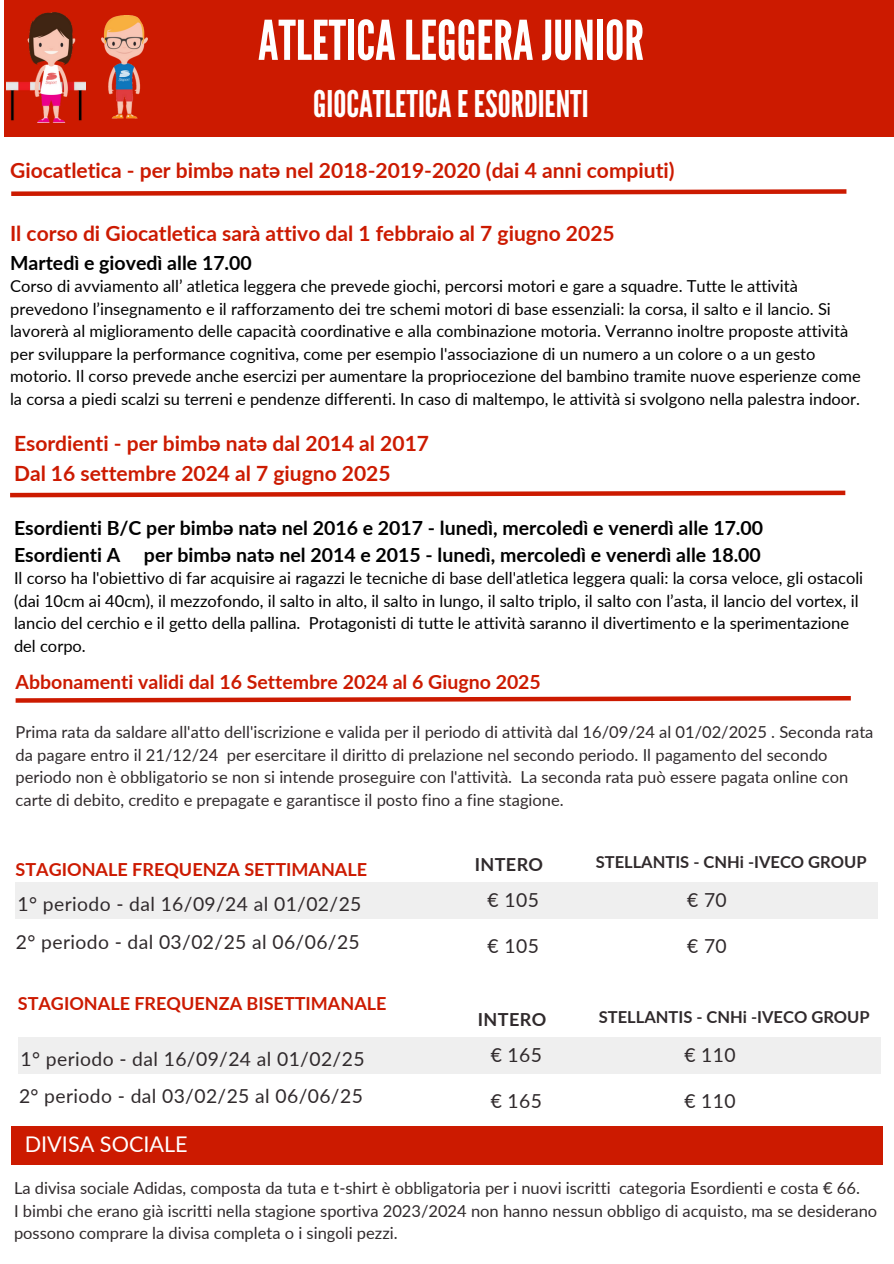
<style>
.page{position:relative;width:894px;height:1264px;background:#fff}
.page>*{position:absolute;margin:0;border:0;box-sizing:border-box;transform-origin:0 0}
.t1{font:54.6px "League Gothic";color:#fff}
.t2{font:36.6px "League Gothic";color:#fff}
.t3{font:21.6px "Lato";color:#fff}
.t4{font:700 21px/29.2px "Lato";color:#cc1a00}
.t5{font:700 19.5px "Lato";color:#000}
.t6{font:700 19.5px "Lato";color:#cc1a00}
.t7{font:19.35px "Lato";letter-spacing:.02em;color:#302a2c}
.t8{font:700 18px "Lato";color:#cc1a00}
.t9{font:700 18px "Lato";letter-spacing:.02em;color:#302a2c}
.t10{font:16.5px/22.5px "Lato";color:#000}
.t11{font:16.5px/22.5px "Lato";color:#302a2c}
.t12{font:700 16.5px "Lato";color:#302a2c}
</style>
<div class="page">
<div style="left:4px;top:0;width:889px;height:137px;background:#cc1a00"></div>
<img style="left:6px;top:12px;width:79px;height:110px">
<img style="left:101px;top:15px;width:46px;height:103px">
<div style="left:15px;top:882px;width:862px;height:36px;background:#efefef"></div>
<div style="left:19px;top:1037px;width:861px;height:36px;background:#efefef"></div>
<div style="left:11px;top:1126px;width:871px;height:39px;background:#cc1a00"></div>
<svg style="left:15px;top:696px;width:836px;height:7px"></svg>
<svg style="left:11px;top:189px;width:836px;height:7px"></svg>
<svg style="left:10px;top:490px;width:836px;height:8px"></svg>
<h1 class="t1" style="left:258px;top:9px;width:387px">ATLETICALEGGERAJUNIOR</h1>
<h1 class="t2" style="left:313px;top:83px;width:277px">GIOCATLETICAE ESORDIENTI</h1>
<h3 class="t4" style="left:10px;top:156px;width:665px">Giocatletica - per bimbə natə nel 2018-2019-2020 (dai 4 anni compiuti)</h3>
<p class="t4" style="left:10px;top:219px;width:606px">Il corso di Giocatletica sarà attivo dal 1 febbraio al 7 giugno 2025</p>
<p class="t5" style="left:10px;top:250px;width:243px">Martedì e giovedì alle 17.00</p>
<p class="t10" style="left:10px;top:274px;width:852px">Corso di avviamento all’ atletica leggera che prevede giochi, percorsi motori e gare a squadre. Tutte le attività prevedono l’insegnamento e il rafforzamento dei tre schemi motori di base essenziali: la corsa, il salto e il lancio. Si lavorerà al miglioramento delle capacità coordinative e alla combinazione motoria. Verranno inoltre proposte attività per sviluppare la performance cognitiva, come per esempio l'associazione di un numero a un colore o a un gesto motorio. Il corso prevede anche esercizi per aumentare la propriocezione del bambino tramite nuove esperienze come la corsa a piedi scalzi su terreni e pendenze differenti. In caso di maltempo, le attività si svolgono nella palestra indoor.</p>
<p class="t4" style="left:14px;top:429px;width:416px">Esordienti - per bimbə natə dal 2014 al 2017<br>Dal 16 settembre 2024 al 7 giugno 2025</p>
<p class="t5" style="left:14px;top:515px;width:750px">Esordienti B/C per bimbə natə nel 2016 e 2017 - lunedì, mercoledì e venerdì alle 17.00</p>
<h3 class="t5" style="left:14px;top:542px;width:748px">Esordienti A per bimbə natə nel 2014 e 2015 - lunedì, mercoledì e venerdì alle 18.00</h3>
<p class="t10" style="left:14px;top:566px;width:850px">Il corso ha l'obiettivo di far acquisire ai ragazzi le tecniche di base dell'atletica leggera quali: la corsa veloce, gli ostacoli (dai 10cm ai 40cm), il mezzofondo, il salto in alto, il salto in lungo, il salto triplo, il salto con l’asta, il lancio del vortex, il lancio del cerchio e il getto della pallina. Protagonisti di tutte le attività saranno il divertimento e la sperimentazione del corpo.</p>
<h3 class="t6" style="left:16px;top:669px;width:526px">Abbonamenti validi dal 16 Settembre 2024 al 6 Giugno 2025</h3>
<p class="t11" style="left:16px;top:720px;width:859px">Prima rata da saldare all'atto dell'iscrizione e valida per il periodo di attività dal 16/09/24 al 01/02/2025 . Seconda rata da pagare entro il 21/12/24 per esercitare il diritto di prelazione nel secondo periodo. Il pagamento del secondo periodo non è obbligatorio se non si intende proseguire con l'attività. La seconda rata può essere pagata online con carte di debito, credito e prepagate e garantisce il posto fino a fine stagione.</p>
<h5 class="t9" style="left:474px;top:853px;width:70px">INTERO</h5>
<h4 class="t8" style="left:16px;top:858px;width:353px">STAGIONALE FREQUENZA SETTIMANALE</h4>
<h6 class="t7" style="left:18px;top:892px;width:345px">1° periodo - dal 16/09/24 al 01/02/25</h6>
<h5 class="t7" style="left:487px;top:887px;width:53px">€ 105</h5>
<h5 class="t7" style="left:487px;top:934px;width:53px">€ 105</h5>
<h5 class="t7" style="left:16px;top:929px;width:345px">2° periodo - dal 03/02/25 al 06/06/25</h5>
<h4 class="t8" style="left:18px;top:992px;width:370px">STAGIONALE FREQUENZA BISETTIMANALE</h4>
<h5 class="t9" style="left:478px;top:1007px;width:70px">INTERO</h5>
<h4 class="t7" style="left:21px;top:1046px;width:345px">1° periodo - dal 16/09/24 al 01/02/25</h4>
<h6 class="t7" style="left:490px;top:1042px;width:53px">€ 165</h6>
<h6 class="t7" style="left:490px;top:1088px;width:53px">€ 165</h6>
<h5 class="t7" style="left:19px;top:1084px;width:345px">2° periodo - dal 03/02/25 al 06/06/25</h5>
<p class="t3" style="left:25px;top:1130px;width:164px">DIVISA SOCIALE</p>
<h4 class="t12" style="left:595px;top:852px;width:272px">STELLANTIS - CNHi -IVECO GROUP</h4>
<h5 class="t7" style="left:687px;top:887px;width:41px">€ 70</h5>
<h5 class="t7" style="left:687px;top:934px;width:41px">€ 70</h5>
<h5 class="t12" style="left:598px;top:1006px;width:272px">STELLANTIS - CNHi -IVECO GROUP</h5>
<h5 class="t7" style="left:684px;top:1042px;width:53px">€ 110</h5>
<h5 class="t7" style="left:684px;top:1088px;width:53px">€ 110</h5>
<h2 class="t11" style="left:14px;top:1176px;width:847px">La divisa sociale Adidas, composta da tuta e t-shirt è obbligatoria per i nuovi iscritti categoria Esordienti e costa € 66.</h2>
<p class="t11" style="left:14px;top:1198px;width:864px">I bimbi che erano già iscritti nella stagione sportiva 2023/2024 non hanno nessun obbligo di acquisto, ma se desiderano possono comprare la divisa completa o i singoli pezzi.</p>
</div>
